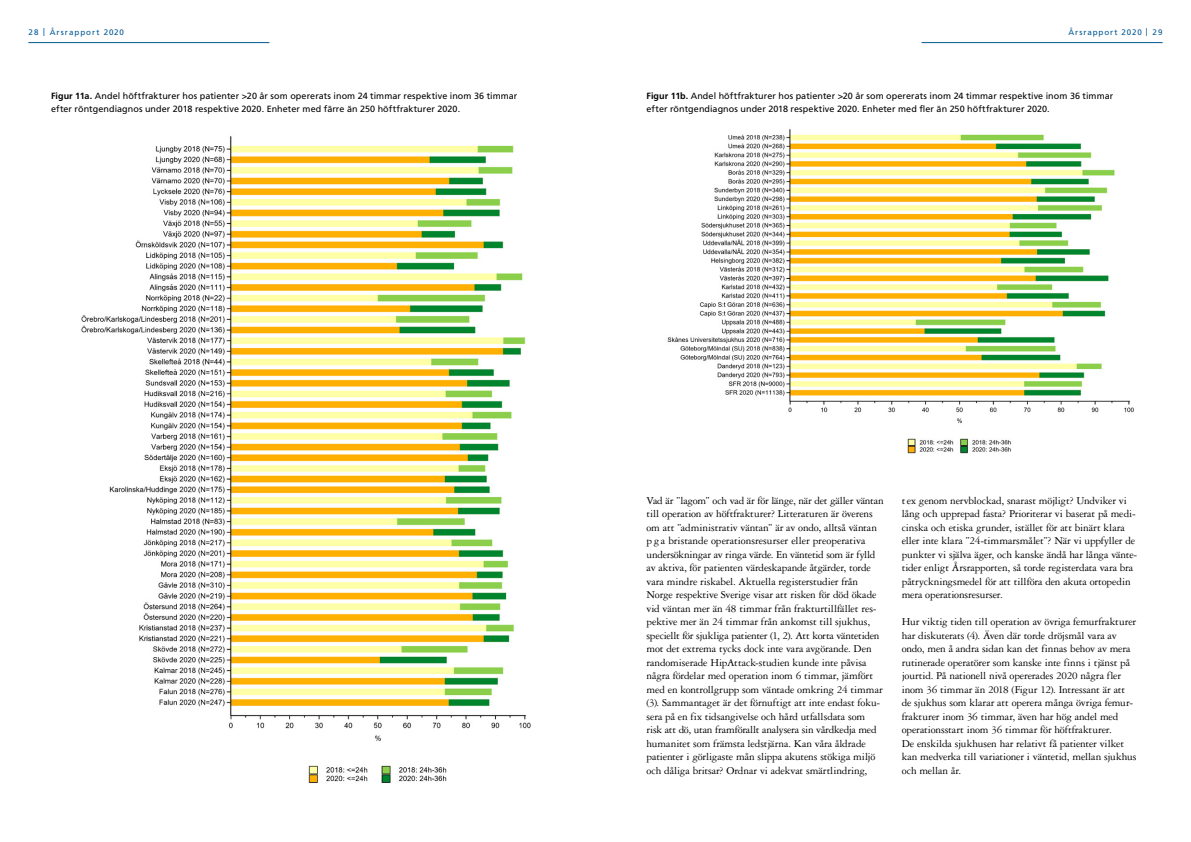
<style>
.page{position:relative;width:1191px;height:842px;background:#fff}
.page>*{position:absolute;margin:0;border:0;box-sizing:border-box;transform-origin:0 0}
.t1{font:11.2px/13.5px "Garamond 3 LT Std";letter-spacing:-.01em;color:#000}
.t2{font:9px/13.5px "Frutiger LT Pro";letter-spacing:.01em;color:#000}
.t3{font:8px "Frutiger LT Pro";letter-spacing:.12em;color:#005894}
.s1{font-weight:700}
</style>
<div class="page">
<hr style="left:28px;top:42px;width:241px;height:1px;background:#005894">
<hr style="left:921px;top:42px;width:241px;height:1px;background:#005894">
<img style="left:81px;top:136px;width:450px;height:647px">
<img style="left:667px;top:129px;width:467px;height:325px">
<p class="t3" style="left:28px;top:28px;width:97px">28 | Årsrapport 2020</p>
<p class="t3" style="left:1068px;top:28px;width:96px">Årsrapport 2020 | 29</p>
<p class="t2" style="left:51px;top:89px;width:468px"><span class="s1">Figur 11a.</span> Andel höftfrakturer hos patienter &gt;20 år som opererats inom 24 timmar respektive inom 36 timmar efter röntgendiagnos under 2018 respektive 2020. Enheter med färre än 250 höftfrakturer 2020.</p>
<p class="t2" style="left:646px;top:89px;width:468px"><span class="s1">Figur 11b.</span> Andel höftfrakturer hos patienter &gt;20 år som opererats inom 24 timmar respektive inom 36 timmar efter röntgendiagnos under 2018 respektive 2020. Enheter med fler än 250 höftfrakturer 2020.</p>
<p class="t1" style="left:646px;top:493px;width:238px">Vad är ”lagom” och vad är för länge, när det gäller väntan till operation av höftfrakturer? Litteraturen är överens om att ”administrativ väntan” är av ondo, alltså väntan p g a bristande operationsresurser eller preoperativa undersökningar av ringa värde. En väntetid som är fylld av aktiva, för patienten värdeskapande åtgärder, torde vara mindre riskabel. Aktuella registerstudier från Norge respektive Sverige visar att risken för död ökade vid väntan mer än 48 timmar från frakturtillfället res&shy;pektive mer än 24 timmar från ankomst till sjukhus, speciellt för sjukliga patienter (1, 2). Att korta väntetiden mot det extrema tycks dock inte vara avgörande. Den randomiserade HipAttack-studien kunde inte påvisa några fördelar med operation inom 6 timmar, jämfört med en kontrollgrupp som väntade omkring 24 timmar (3). Sammantaget är det förnuftigt att inte endast foku&shy;sera på en fix tidsangivelse och hård utfallsdata som<br>risk att dö, utan framförallt analysera sin vårdkedja med humanitet som främsta ledstjärna. Kan våra åldrade patienter i görligaste mån slippa akutens stökiga miljö och dåliga britsar? Ordnar vi adekvat smärtlindring,</p>
<p class="t1" style="left:901px;top:493px;width:237px">tex genom nervblockad, snarast möjligt? Undviker vi lång och upprepad fasta? Prioriterar vi baserat på medi&shy;cinska och etiska grunder, istället för att binärt klara eller inte klara ”24-timmarsmålet”? När vi uppfyller de punkter vi själva äger, och kanske ändå har långa vänte&shy;tider enligt Årsrapporten, så torde registerdata vara bra påtryckningsmedel för att tillföra den akuta ortopedin mera operationsresurser.</p>
<p class="t1" style="left:901px;top:615px;width:236px">Hur viktig tiden till operation av övriga femurfrakturer har diskuterats (4). Även där torde dröjsmål vara av ondo, men å andra sidan kan det finnas behov av mera rutinerade operatörer som kanske inte finns i tjänst på jourtid. På nationell nivå opererades 2020 några fler inom 36 timmar än 2018 (Figur 12). Intressant är att de sjukhus som klarar att operera många övriga femur&shy;frakturer inom 36 timmar, även har hög andel med operationsstart inom 36 timmar för höftfrakturer.<br>De enskilda sjukhusen har relativt få patienter vilket kan medverka till variationer i väntetid, mellan sjukhus och mellan år.</p>
</div>
